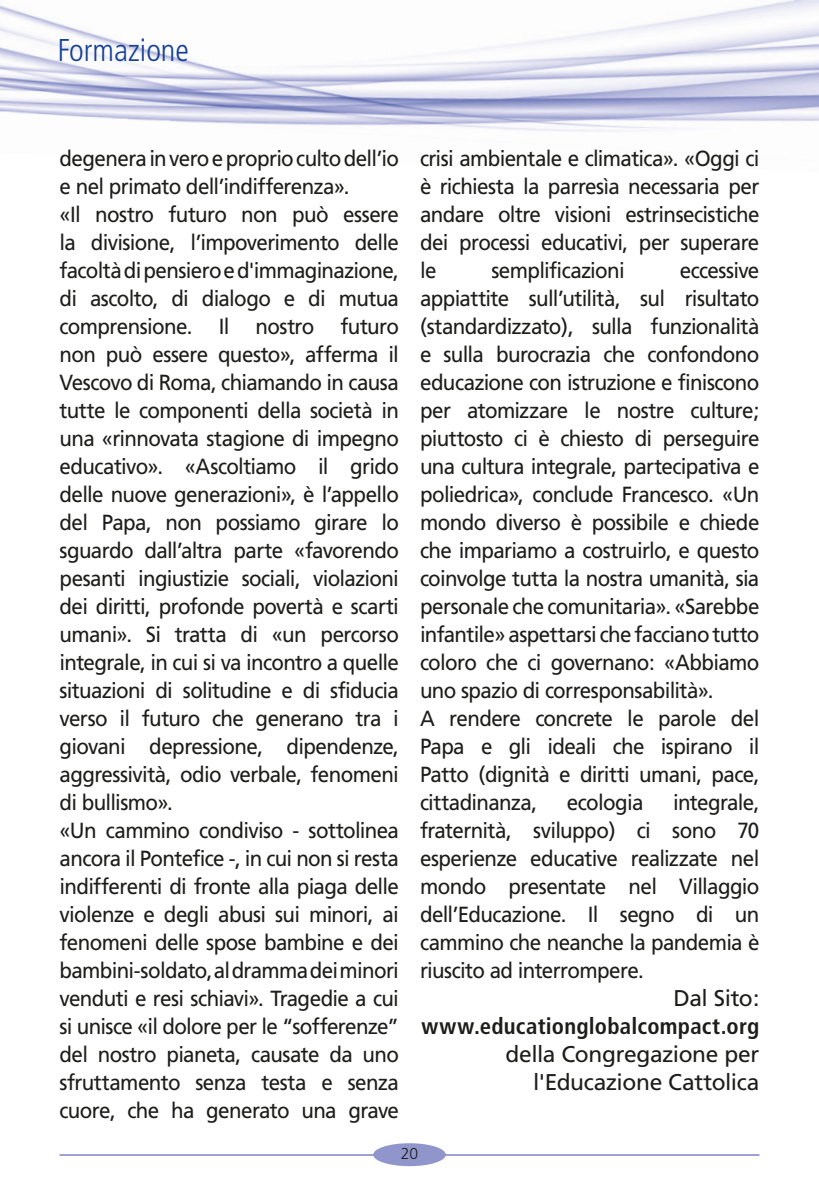
<style>
.page{position:relative;width:819px;height:1191px;background:#fff}
.page>*{position:absolute;margin:0;border:0;box-sizing:border-box;transform-origin:0 0}
.t1{font:300 condensed 31.5px "Frutiger";color:#164194}
.t2{font:22.75px/28px "Frutiger";letter-spacing:-.015em;color:#1d1d1b;text-align:right}
.t3{font:700 condensed 22.75px "Frutiger";letter-spacing:.01em;color:#1d1d1b}
.t4{font:21.88px/28px "Frutiger";letter-spacing:-.03em;color:#1d1d1b;scale:.94 1}
.t5{font:300 15.75px "Frutiger";color:#1d1d1b}
</style>
<div class="page">
<img style="left:0;top:0;width:819px;height:132px">
<hr style="left:60px;top:1154px;width:699px;height:1px;background:#9096cb">
<div style="left:373px;top:1143px;width:73px;height:23px;background:#9096cb;border-radius:50%"></div>
<h1 class="t1" style="left:58px;top:33px;width:133px">Formazione</h1>
<p class="t4" style="left:60px;top:144px;width:362px">degenera in vero e proprio culto dell’io e nel primato dell’indifferenza».<br>«Il nostro futuro non può essere la divisione, l’impoverimento delle facoltà di pensiero e d'immaginazione, di ascolto, di dialogo e di mutua comprensione. Il nostro futuro non può essere questo», afferma il Vescovo di Roma, chiamando in causa tutte le componenti della società in una «rinnovata stagione di impegno educativo». «Ascoltiamo il grido delle nuove generazioni», è l’appello del Papa, non possiamo girare lo sguardo dall’altra parte «favorendo pesanti ingiustizie sociali, violazioni dei diritti, profonde povertà e scarti umani». Si tratta di «un percorso integrale, in cui si va incontro a quelle situazioni di solitudine e di sfiducia verso il futuro che generano tra i giovani depressione, dipendenze, aggressività, odio verbale, fenomeni di bullismo».<br>«Un cammino condiviso - sottolinea ancora il Pontefice -, in cui non si resta indifferenti di fronte alla piaga delle violenze e degli abusi sui minori, ai fenomeni delle spose bambine e dei bambini-soldato, al dramma dei minori venduti e resi schiavi». Tragedie a cui si unisce «il dolore per le “sofferenze” del nostro pianeta, causate da uno sfruttamento senza testa e senza cuore, che ha generato una grave</p>
<p class="t4" style="left:420px;top:144px;width:362px;text-align:justify">crisi ambientale e climatica». «Oggi ci è richiesta la parresìa necessaria per andare oltre visioni estrinsecistiche dei processi educativi, per superare le</p>
<p class="t4" style="left:491px;top:256px;width:143px">semplificazioni</p>
<p class="t4" style="left:420px;top:256px;width:362px;text-indent:260px">eccessive appiattite sull’utilità, sul risultato (standardizzato), sulla funzionalità e sulla burocrazia che confondono educazione con istruzione e finiscono per atomizzare le nostre culture; piuttosto ci è chiesto di perseguire una cultura integrale, partecipativa e poliedrica», conclude Francesco. «Un mondo diverso è possibile e chiede che impariamo a costruirlo, e questo coinvolge tutta la nostra umanità, sia personale che comunitaria». «Sarebbe infantile» aspettarsi che facciano tutto coloro che ci governano: «Abbiamo uno spazio di corresponsabilità».<br>A rendere concrete le parole del Papa e gli ideali che ispirano il Patto (dignità e diritti umani, pace, cittadinanza,</p>
<p class="t4" style="left:420px;top:788px;width:362px;text-align:justify;text-indent:253px">integrale, fraternità, sviluppo) ci sono 70 esperienze educative realizzate nel mondo presentate nel Villaggio dell’Educazione. Il segno di un cammino che neanche la pandemia è riuscito ad interrompere.</p>
<p class="t2" style="left:673px;top:984px;width:87px">Dal Sito:</p>
<p class="t3" style="left:421px;top:1012px;width:339px">www.educationglobalcompact.org</p>
<p class="t2" style="left:505px;top:1040px;width:255px">della Congregazione per l'Educazione Cattolica</p>
<p class="t4" style="left:567px;top:788px;width:83px">ecologia</p>
<p class="t5" style="left:388px;top:1144px;width:44px">– 20 –</p>
</div>
